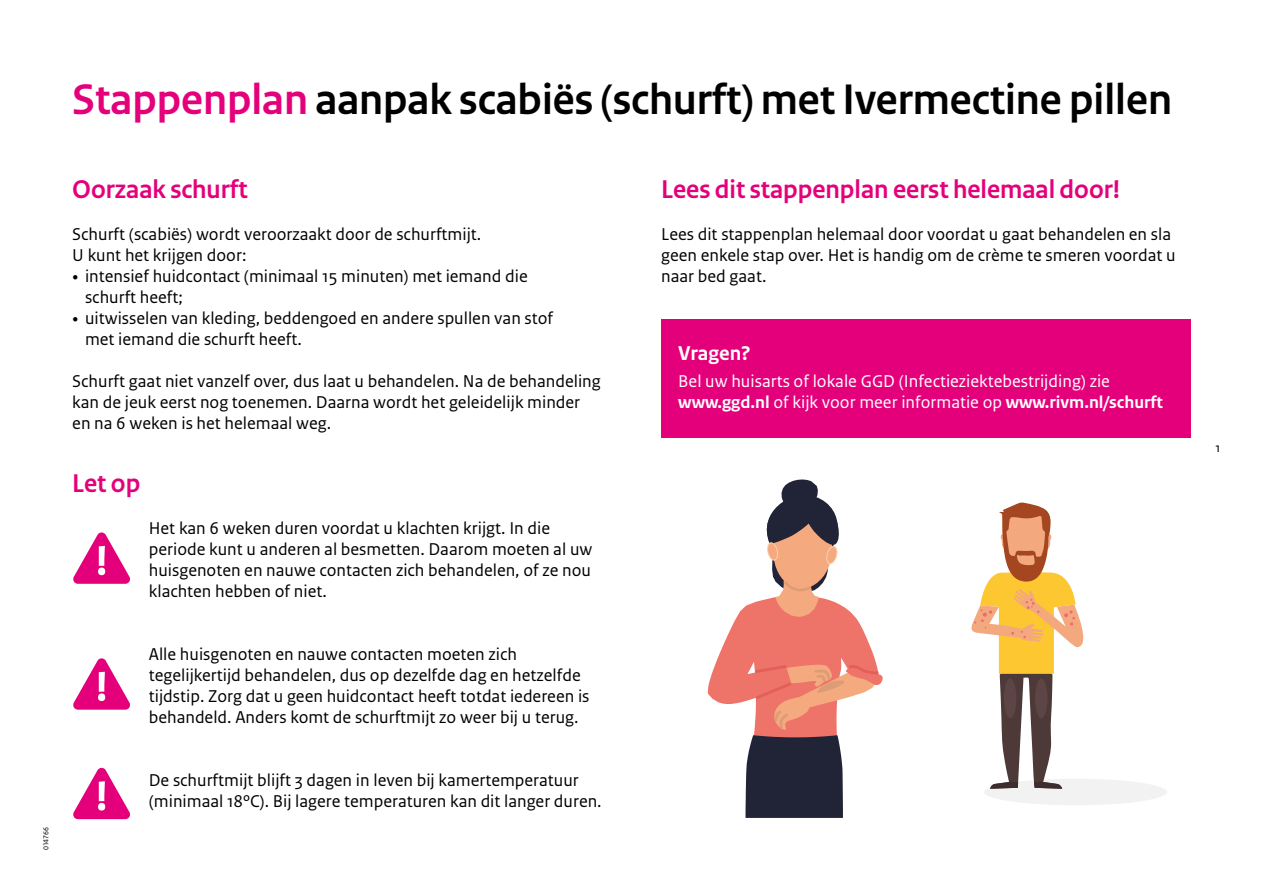
<style>
.page{position:relative;width:1263px;height:893px;background:#fff}
.page>*{position:absolute;margin:0;border:0;box-sizing:border-box;transform-origin:0 0}
.H1_Titel{font:700 45px "Rijksoverheid Sans Heading";color:#000}
.H2_Kop{font:700 27px "Rijksoverheid Sans Heading";color:#e5007b}
.H3_Kader_kop{font:700 21px "Rijksoverheid Sans Text";color:#fff}
.P_Broodtekst_Sans{font:18px/21px "Rijksoverheid Sans Text";color:#000}
.Kader_Broodtekst{font:18px/21px "Rijksoverheid Sans Text";color:#fff}
.t1{font:13.5px "Rijksoverheid Sans Text TT";color:#000}
.t2{font:7.5px "Rijksoverheid Sans Text";color:#000}
.s1{color:#e5007b}
.s2{font-family:"Rijksoverheid Serif"}
.s3{font-weight:700}
</style>
<div class="page">
<div style="left:661px;top:320px;width:530px;height:76px;background:#e5007b"></div>
<div style="left:661px;top:347px;width:530px;height:90px;background:#e5007b"></div>
<svg style="left:73px;top:532px;width:57px;height:52px"></svg>
<svg style="left:73px;top:658px;width:57px;height:52px"></svg>
<svg style="left:73px;top:767px;width:57px;height:52px"></svg>
<svg style="left:708px;top:479px;width:175px;height:339px"></svg>
<div style="left:984px;top:779px;width:183px;height:26px;background:#f2f2f2;border-radius:50%"></div>
<svg style="left:971px;top:503px;width:113px;height:286px"></svg>
<p class="t2" style="left:42px;top:850px;width:25px;rotate:-90deg">014766</p>
<h1 class="H1_Titel" style="left:72px;top:74px;width:1101px"><span class="s1">Stappenplan</span> aanpak scabiës (schurft) met Ivermectine pillen</h1>
<h2 class="H2_Kop" style="left:72px;top:174px;width:177px">Oorzaak schurft</h2>
<p class="P_Broodtekst_Sans" style="left:72px;top:224px;width:411px">Schurft (scabiës) wordt veroorzaakt door de schurftmijt.</p>
<p class="P_Broodtekst_Sans" style="left:72px;top:245px;width:176px">U kunt het krijgen door:</p>
<p class="P_Broodtekst_Sans" style="left:85px;top:266px;width:444px;text-indent:-13px"><span class="s2">•</span> intensief huidcontact (minimaal 15 minuten) met iemand die schurft heeft;</p>
<p class="P_Broodtekst_Sans" style="left:85px;top:308px;width:470px;text-indent:-13px"><span class="s2">•</span> uitwisselen van kleding, beddengoed en andere spullen van stof met iemand die schurft heeft.</p>
<p class="P_Broodtekst_Sans" style="left:72px;top:371px;width:530px">Schurft gaat niet vanzelf over, dus laat u behandelen. Na de behandeling kan de jeuk eerst nog toenemen. Daarna wordt het geleidelijk minder en na 6 weken is het helemaal weg.</p>
<h2 class="H2_Kop" style="left:72px;top:468px;width:70px">Let op</h2>
<p class="P_Broodtekst_Sans" style="left:149px;top:518px;width:445px">Het kan 6 weken duren voordat u klachten krijgt. In die periode kunt u anderen al besmetten. Daarom moeten al uw huisgenoten en nauwe contacten zich behandelen, of ze nou klachten hebben of niet.</p>
<p class="P_Broodtekst_Sans" style="left:149px;top:644px;width:442px">Alle huisgenoten en nauwe contacten moeten zich tegelijkertijd behandelen, dus op dezelfde dag en hetzelfde tijdstip. Zorg dat u geen huidcontact heeft totdat iedereen is behandeld. Anders komt de schurftmijt zo weer bij u terug.</p>
<p class="P_Broodtekst_Sans" style="left:149px;top:770px;width:454px">De schurftmijt blijft 3 dagen in leven bij kamertemperatuur (minimaal 18ºC). Bij lagere temperaturen kan dit langer duren.</p>
<h2 class="H2_Kop" style="left:661px;top:174px;width:460px">Lees dit stappenplan eerst helemaal door!</h2>
<p class="P_Broodtekst_Sans" style="left:661px;top:224px;width:516px">Lees dit stappenplan helemaal door voordat u gaat behandelen en sla geen enkele stap over. Het is handig om de crème te smeren voordat u naar bed gaat.</p>
<h3 class="H3_Kader_kop" style="left:678px;top:342px;width:74px">Vragen?</h3>
<p class="Kader_Broodtekst" style="left:678px;top:371px;width:486px">Bel uw huisarts of lokale GGD (Infectieziektebestrijding) zie <span class="s3">www.ggd.nl</span> of kijk voor meer informatie op <span class="s3">www.rivm.nl/schurft</span></p>
<p class="t1" style="left:1215px;top:440px;width:6px">1</p>
</div>
